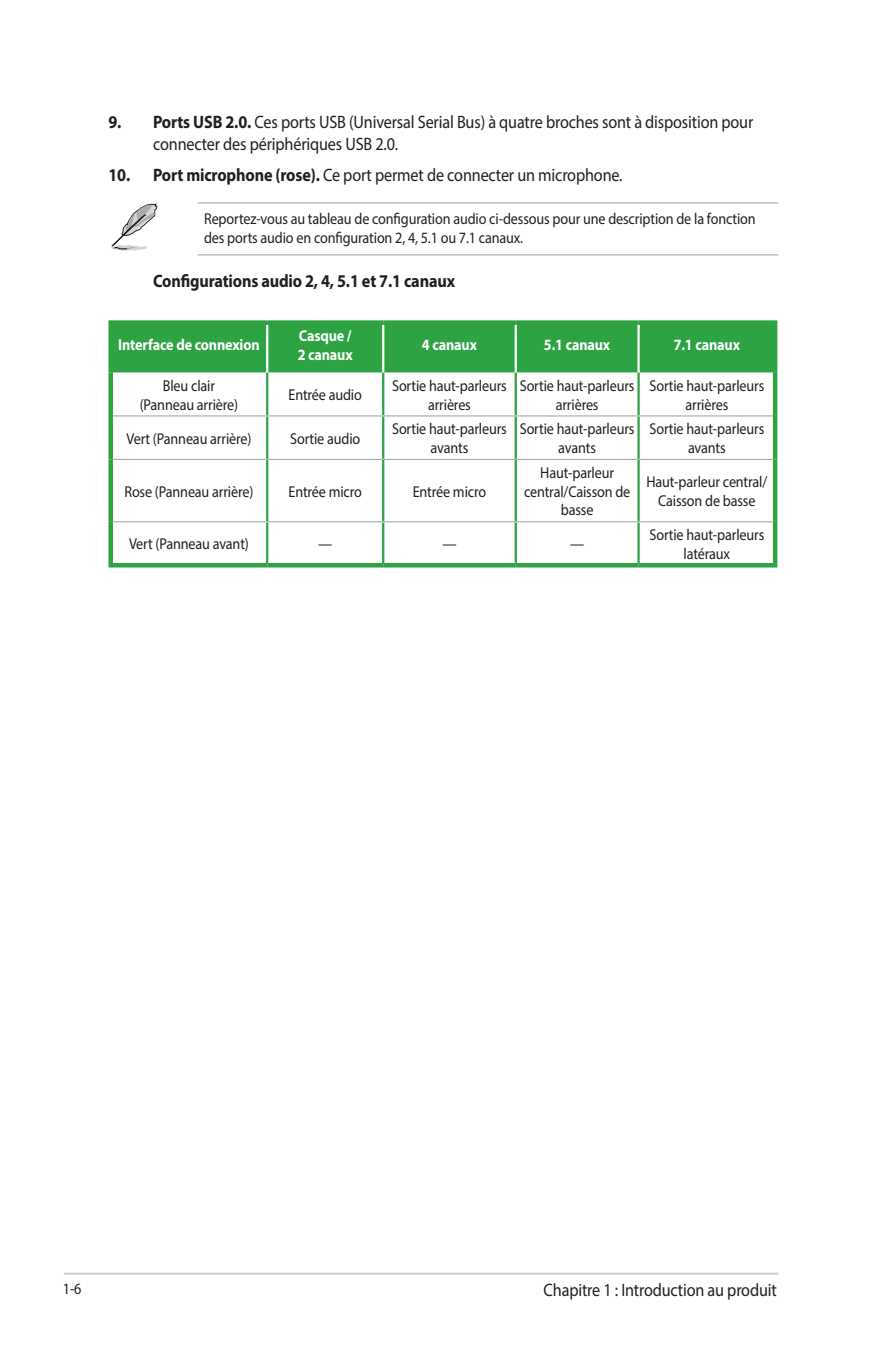
<style>
.page{position:relative;width:893px;height:1346px;background:#fff}
.page>*{position:absolute;margin:0;border:0;box-sizing:border-box;transform-origin:0 0}
.t1{font:18px/21.6px "Myriad Pro";letter-spacing:-.01em;color:#231f20;scale:.9 1}
.t2{font:700 18px "Myriad Pro";letter-spacing:-.01em;color:#231f20;scale:.9 1}
.t3{font:15.75px/18.9px "Myriad Pro";letter-spacing:-.01em;color:#231f20;text-align:center;scale:.9 1}
.t4{font:700 15.75px/18.9px "Myriad Pro";letter-spacing:-.01em;color:#fff;scale:.9 1}
.s1{font-weight:700}
</style>
<div class="page">
<hr style="left:64px;top:1272px;width:714px;height:3px;background:#d1d2d4">
<hr style="left:198px;top:202px;width:580px;height:1px;background:#a8a9ad">
<hr style="left:198px;top:254px;width:580px;height:1px;background:#a8a9ad">
<div style="left:113px;top:325px;width:660px;height:47px;background:#2da343"></div>
<div style="left:108px;top:372px;width:5px;height:44px;background:#2da343"></div>
<hr style="left:773px;top:372px;width:4px;height:44px;background:#2da343">
<div style="left:108px;top:416px;width:5px;height:43px;background:#2da343"></div>
<hr style="left:773px;top:416px;width:4px;height:43px;background:#2da343">
<div style="left:108px;top:459px;width:5px;height:63px;background:#2da343"></div>
<hr style="left:773px;top:459px;width:4px;height:63px;background:#2da343">
<div style="left:108px;top:522px;width:5px;height:41px;background:#2da343"></div>
<hr style="left:773px;top:522px;width:4px;height:41px;background:#2da343">
<hr style="left:108px;top:563px;width:159px;height:4px;background:#2da343">
<hr style="left:267px;top:563px;width:116px;height:4px;background:#2da343">
<hr style="left:383px;top:563px;width:133px;height:4px;background:#2da343">
<hr style="left:516px;top:563px;width:123px;height:4px;background:#2da343">
<hr style="left:639px;top:563px;width:138px;height:4px;background:#2da343">
<hr style="left:266px;top:372px;width:2px;height:43px;background:#2da343">
<hr style="left:382px;top:372px;width:2px;height:43px;background:#2da343">
<hr style="left:515px;top:372px;width:2px;height:43px;background:#2da343">
<hr style="left:637px;top:372px;width:3px;height:43px;background:#2da343">
<hr style="left:266px;top:416px;width:2px;height:43px;background:#2da343">
<hr style="left:382px;top:416px;width:2px;height:43px;background:#2da343">
<hr style="left:515px;top:416px;width:2px;height:43px;background:#2da343">
<hr style="left:637px;top:416px;width:3px;height:43px;background:#2da343">
<hr style="left:266px;top:460px;width:2px;height:61px;background:#2da343">
<hr style="left:382px;top:460px;width:2px;height:61px;background:#2da343">
<hr style="left:515px;top:460px;width:2px;height:61px;background:#2da343">
<hr style="left:637px;top:460px;width:3px;height:61px;background:#2da343">
<hr style="left:266px;top:522px;width:2px;height:41px;background:#2da343">
<hr style="left:382px;top:522px;width:2px;height:41px;background:#2da343">
<hr style="left:515px;top:522px;width:2px;height:41px;background:#2da343">
<hr style="left:637px;top:522px;width:3px;height:41px;background:#2da343">
<hr style="left:113px;top:415px;width:154px;height:1px;background:#a8a9ad">
<hr style="left:267px;top:415px;width:116px;height:1px;background:#a8a9ad">
<hr style="left:383px;top:415px;width:133px;height:1px;background:#a8a9ad">
<hr style="left:516px;top:415px;width:123px;height:1px;background:#a8a9ad">
<hr style="left:639px;top:415px;width:134px;height:1px;background:#a8a9ad">
<hr style="left:113px;top:459px;width:154px;height:1px;background:#a8a9ad">
<hr style="left:267px;top:459px;width:116px;height:1px;background:#a8a9ad">
<hr style="left:383px;top:459px;width:133px;height:1px;background:#a8a9ad">
<hr style="left:516px;top:459px;width:123px;height:1px;background:#a8a9ad">
<hr style="left:639px;top:459px;width:134px;height:1px;background:#a8a9ad">
<hr style="left:113px;top:521px;width:154px;height:1px;background:#a8a9ad">
<hr style="left:267px;top:521px;width:116px;height:1px;background:#a8a9ad">
<hr style="left:383px;top:521px;width:133px;height:1px;background:#a8a9ad">
<hr style="left:516px;top:521px;width:123px;height:1px;background:#a8a9ad">
<hr style="left:639px;top:521px;width:134px;height:1px;background:#a8a9ad">
<div style="left:108px;top:320px;width:159px;height:5px;background:#2da343"></div>
<div style="left:108px;top:325px;width:5px;height:47px;background:#2da343"></div>
<div style="left:267px;top:320px;width:116px;height:5px;background:#2da343"></div>
<div style="left:383px;top:320px;width:133px;height:5px;background:#2da343"></div>
<div style="left:516px;top:320px;width:123px;height:5px;background:#2da343"></div>
<div style="left:639px;top:320px;width:138px;height:5px;background:#2da343"></div>
<hr style="left:773px;top:325px;width:4px;height:47px;background:#2da343">
<hr style="left:266px;top:325px;width:2px;height:47px;background:#fff">
<hr style="left:382px;top:325px;width:2px;height:47px;background:#fff">
<hr style="left:515px;top:325px;width:2px;height:47px;background:#fff">
<hr style="left:637px;top:325px;width:3px;height:47px;background:#fff">
<svg style="left:111px;top:203px;width:46px;height:48px"></svg>
<p class="t1" style="left:153px;top:111px;width:668px;text-indent:-45px"><span class="s1">9. Ports USB 2.0.</span> Ces ports USB (Universal Serial Bus) à quatre broches sont à disposition pour connecter des périphériques USB 2.0.</p>
<p class="t1" style="left:108px;top:164px;width:573px"><span class="s1">10. Port microphone (rose).</span> Ce port permet de connecter un microphone.</p>
<p class="t3" style="left:204px;top:209px;width:614px;text-align:left">Reportez-vous au tableau de configuration audio ci-dessous pour une description de la fonction des ports audio en configuration 2, 4, 5.1 ou 7.1 canaux.</p>
<p class="t2" style="left:153px;top:269px;width:337px">Configurations audio 2, 4, 5.1 et 7.1 canaux</p>
<p class="t4" style="left:118px;top:335px;width:159px">Interface de connexion</p>
<p class="t4" style="left:298px;top:325px;width:63px">Casque /<br>2 canaux</p>
<p class="t4" style="left:422px;top:335px;width:63px">4 canaux</p>
<p class="t4" style="left:544px;top:335px;width:75px">5.1 canaux</p>
<p class="t4" style="left:674px;top:335px;width:75px">7.1 canaux</p>
<p class="t3" style="left:140px;top:376px;width:111px">Bleu clair (Panneau arrière)</p>
<p class="t3" style="left:289px;top:385px;width:83px">Entrée audio</p>
<p class="t3" style="left:392px;top:376px;width:129px">Sortie haut-parleurs arrières</p>
<p class="t3" style="left:520px;top:376px;width:129px">Sortie haut-parleurs arrières</p>
<p class="t3" style="left:649px;top:376px;width:129px">Sortie haut-parleurs arrières</p>
<p class="t3" style="left:126px;top:429px;width:140px">Vert (Panneau arrière)</p>
<p class="t3" style="left:290px;top:429px;width:79px">Sortie audio</p>
<p class="t3" style="left:392px;top:419px;width:129px">Sortie haut-parleurs avants</p>
<p class="t3" style="left:520px;top:419px;width:129px">Sortie haut-parleurs avants</p>
<p class="t3" style="left:649px;top:419px;width:129px">Sortie haut-parleurs avants</p>
<p class="t3" style="left:124px;top:481px;width:145px">Rose (Panneau arrière)</p>
<p class="t3" style="left:289px;top:481px;width:83px">Entrée micro</p>
<p class="t3" style="left:413px;top:481px;width:83px">Entrée micro</p>
<p class="t3" style="left:524px;top:463px;width:120px">Haut-parleur central/Caisson de basse</p>
<p class="t3" style="left:646px;top:472px;width:136px">Haut-parleur central/<br>Caisson de basse</p>
<p class="t3" style="left:129px;top:534px;width:135px">Vert (Panneau avant)</p>
<p class="t3" style="left:318px;top:534px;width:17px">—</p>
<p class="t3" style="left:442px;top:534px;width:17px">—</p>
<p class="t3" style="left:570px;top:534px;width:17px">—</p>
<p class="t3" style="left:649px;top:525px;width:129px">Sortie haut-parleurs latéraux</p>
<p class="t3" style="left:63px;top:1279px;width:22px">1-6</p>
<p class="t1" style="left:544px;top:1278px;width:261px">Chapitre 1 : Introduction au produit</p>
</div>
